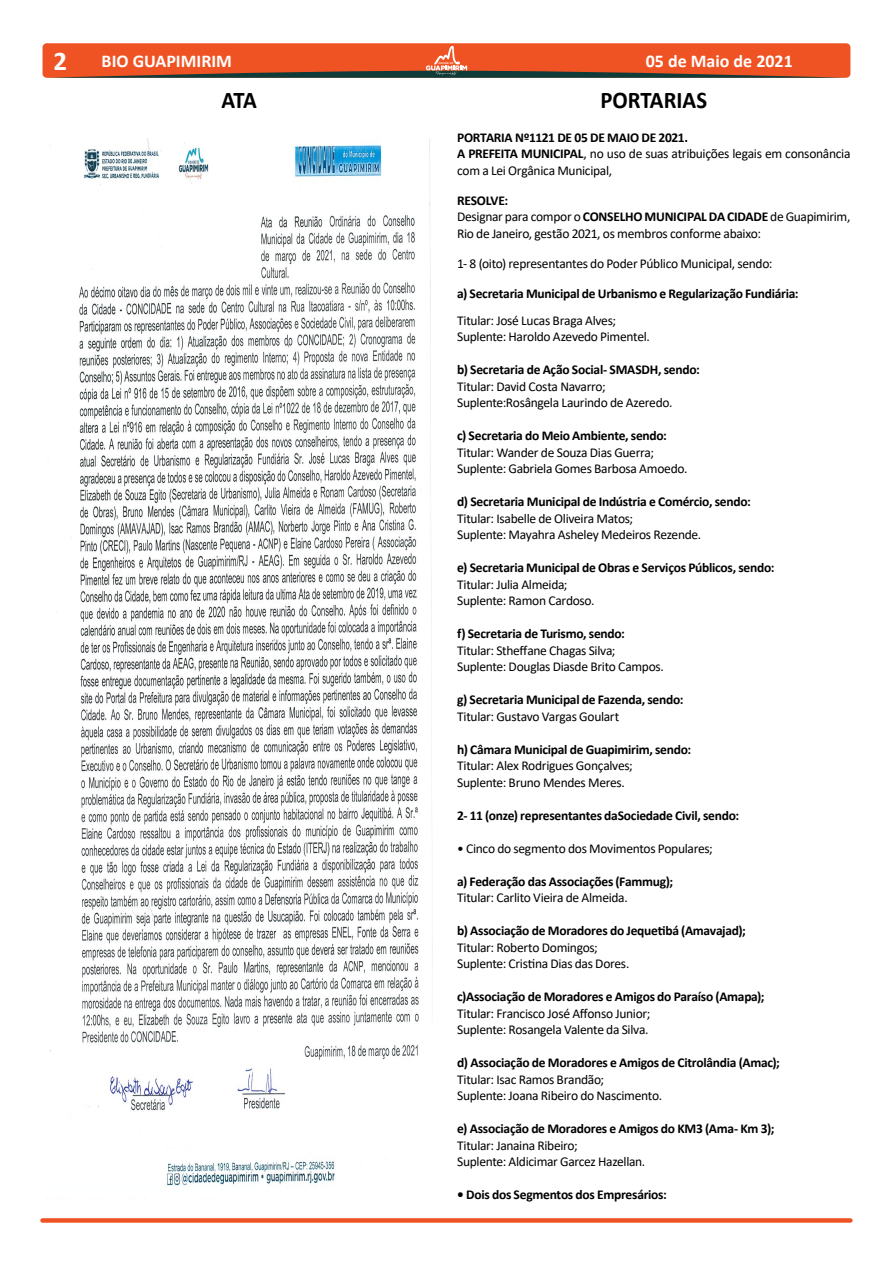
<style>
.page{position:relative;width:893px;height:1263px;background:#fff}
.page>*{position:absolute;margin:0;border:0;box-sizing:border-box;transform-origin:0 0}
.t1{font:700 27px "Calibri";color:#fff}
.t2{font:700 24px "Calibri";color:#000;scale:.95 1}
.t3{font:700 18px "Calibri";color:#fff}
.t4{font:13.5px/16.5px "Calibri";letter-spacing:-.025em;color:#000}
.t5{font:700 13.5px "Calibri";letter-spacing:-.02em;color:#000}
.t6{font:500 2.55px "Gotham";color:#fff}
.s1{font-weight:700}
</style>
<div class="page">
<img style="left:49px;top:138px;width:384px;height:1048px">
<div style="left:43px;top:43px;width:807px;height:35px;background:#f05323;border-radius:4px"></div>
<svg style="left:46px;top:46px;width:800px;height:32px"></svg>
<div style="left:43px;top:1218px;width:807px;height:5px;background:#f05323"></div>
<h1 class="t1" style="left:54px;top:42px;width:15px">2</h1>
<h3 class="t3" style="left:102px;top:48px;width:132px">BIO GUAPIMIRIM</h3>
<p class="t6" style="left:438px;top:62px;width:17px">CIDADE DE</p>
<h3 class="t3" style="left:646px;top:48px;width:149px">05 de Maio de 2021</h3>
<h2 class="t2" style="left:222px;top:83px;width:39px">ATA</h2>
<h2 class="t2" style="left:600px;top:83px;width:114px">PORTARIAS</h2>
<p class="t4" style="left:457px;top:129px;width:395px"><span class="s1">PORTARIA Nº1121 DE 05 DE MAIO DE 2021.<br>A PREFEITA MUNICIPAL</span>, no uso de suas atribuições legais em consonância com a Lei Orgânica Municipal,</p>
<p class="t4" style="left:457px;top:192px;width:395px"><span class="s1">RESOLVE:<br></span>Designar para compor o <span class="s1">CONSELHO MUNICIPAL DA CIDADE</span> de Guapimirim,<br>Rio de Janeiro, gestão 2021, os membros conforme abaixo:</p>
<p class="t4" style="left:457px;top:255px;width:317px">1- 8 (oito) representantes do Poder Público Municipal, sendo:</p>
<p class="t5" style="left:457px;top:284px;width:343px">a) Secretaria Municipal de Urbanismo e Regularização Fundiária:</p>
<p class="t4" style="left:457px;top:312px;width:194px">Titular: José Lucas Braga Alves;<br>Suplente: Haroldo Azevedo Pimentel.</p>
<p class="t5" style="left:457px;top:360px;width:244px">b) Secretaria de Ação Social- SMASDH, sendo:</p>
<p class="t4" style="left:457px;top:378px;width:217px">Titular: David Costa Navarro;<br>Suplente:Rosângela Laurindo de Azeredo.</p>
<p class="t5" style="left:457px;top:426px;width:211px">c) Secretaria do Meio Ambiente, sendo:</p>
<p class="t4" style="left:457px;top:444px;width:232px">Titular: Wander de Souza Dias Guerra;<br>Suplente: Gabriela Gomes Barbosa Amoedo.</p>
<p class="t5" style="left:457px;top:492px;width:295px">d) Secretaria Municipal de Indústria e Comércio, sendo:</p>
<p class="t4" style="left:457px;top:510px;width:246px">Titular: Isabelle de Oliveira Matos;<br>Suplente: Mayahra Asheley Medeiros Rezende.</p>
<p class="t5" style="left:457px;top:558px;width:319px">e) Secretaria Municipal de Obras e Serviços Públicos, sendo:</p>
<p class="t4" style="left:457px;top:576px;width:139px">Titular: Julia Almeida;<br>Suplente: Ramon Cardoso.</p>
<p class="t5" style="left:457px;top:624px;width:169px">f) Secretaria de Turismo, sendo:</p>
<p class="t4" style="left:457px;top:642px;width:208px">Titular: Stheffane Chagas Silva;<br>Suplente: Douglas Diasde Brito Campos.</p>
<p class="t5" style="left:457px;top:690px;width:228px">g) Secretaria Municipal de Fazenda, sendo:</p>
<p class="t4" style="left:457px;top:708px;width:164px">Titular: Gustavo Vargas Goulart</p>
<p class="t5" style="left:457px;top:740px;width:235px">h) Câmara Municipal de Guapimirim, sendo:</p>
<p class="t4" style="left:457px;top:757px;width:177px">Titular: Alex Rodrigues Gonçalves;<br>Suplente: Bruno Mendes Meres.</p>
<p class="t5" style="left:457px;top:806px;width:283px">2- 11 (onze) representantes daSociedade Civil, sendo:</p>
<p class="t4" style="left:457px;top:840px;width:257px">• Cinco do segmento dos Movimentos Populares;</p>
<p class="t5" style="left:457px;top:872px;width:217px">a) Federação das Associações (Fammug);</p>
<p class="t4" style="left:457px;top:889px;width:172px">Titular: Carlito Vieira de Almeida.</p>
<p class="t5" style="left:457px;top:921px;width:290px">b) Associação de Moradores do Jequetibá (Amavajad);</p>
<p class="t4" style="left:457px;top:939px;width:174px">Titular: Roberto Domingos;<br>Suplente: Cristina Dias das Dores.</p>
<p class="t5" style="left:457px;top:987px;width:309px">c)Associação de Moradores e Amigos do Paraíso (Amapa);</p>
<p class="t4" style="left:457px;top:1005px;width:195px">Titular: Francisco José Affonso Junior;<br>Suplente: Rosangela Valente da Silva.</p>
<p class="t5" style="left:457px;top:1053px;width:324px">d) Associação de Moradores e Amigos de Citrolândia (Amac);</p>
<p class="t4" style="left:457px;top:1070px;width:206px">Titular: Isac Ramos Brandão;<br>Suplente: Joana Ribeiro do Nascimento.</p>
<p class="t5" style="left:457px;top:1119px;width:319px">e) Associação de Moradores e Amigos do KM3 (Ama- Km 3);</p>
<p class="t4" style="left:457px;top:1136px;width:190px">Titular: Janaina Ribeiro;<br>Suplente: Aldicimar Garcez Hazellan.</p>
<p class="t5" style="left:457px;top:1185px;width:211px">• Dois dos Segmentos dos Empresários:</p>
</div>
